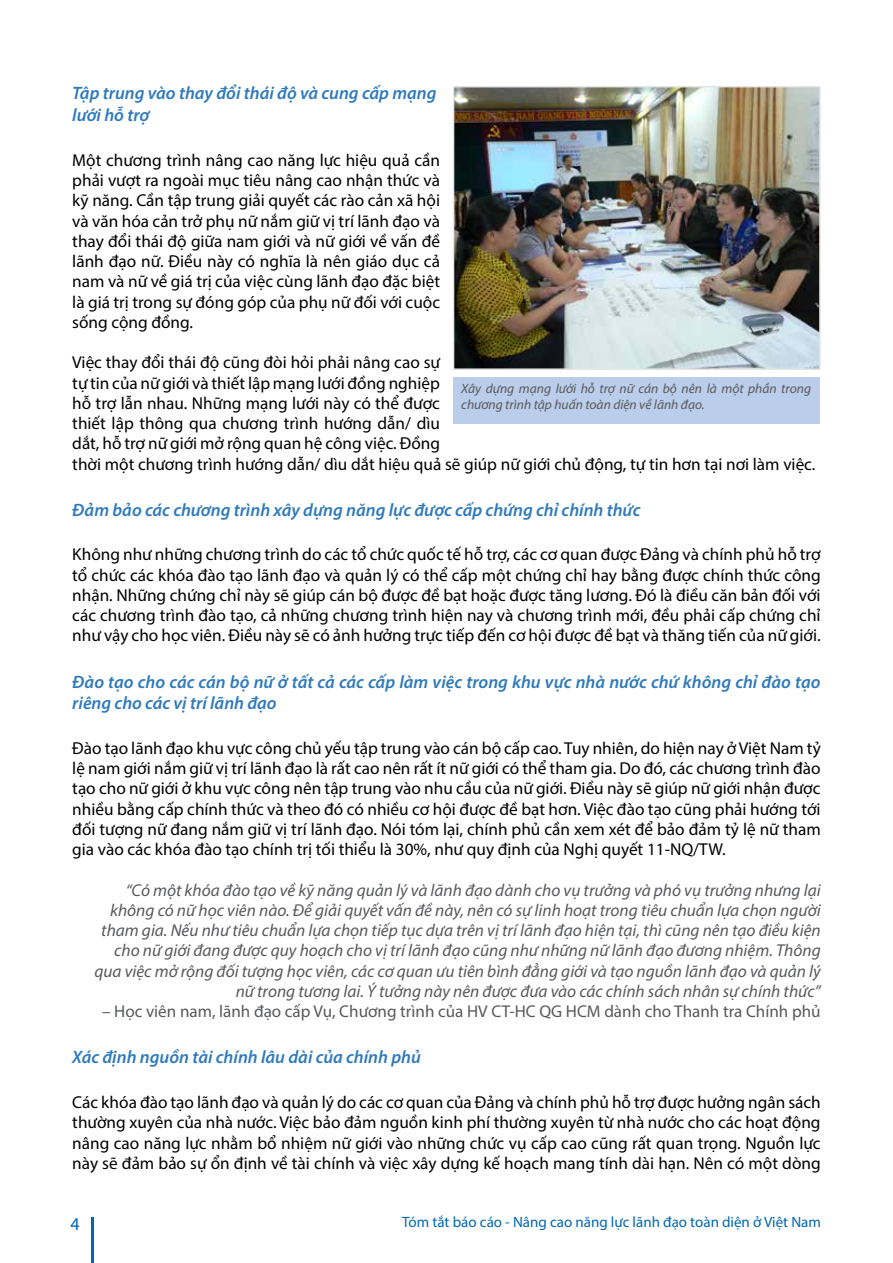
<style>
.page{position:relative;width:893px;height:1263px;background:#fff}
.page>*{position:absolute;margin:0;border:0;box-sizing:border-box;transform-origin:0 0}
.t1{font:italic 600 18px/21.6px "Myriad Pro";color:#2f7abc}
.t2{font:18px "Myriad Pro";color:#0067b1}
.t3{font:17.25px/20.2px "Myriad Pro";color:#000;text-align:justify}
.t4{font:italic 17.25px/20.2px "Myriad Pro";color:#58595b;text-align:right}
.t5{font:17.1px "Myriad Pro";color:#58595b}
.t6{font:15px "Myriad Pro";color:#0067b1}
.t7{font:italic 13.5px/16.2px "Myriad Pro";color:#58595b}
</style>
<div class="page">
<hr style="left:91px;top:1217px;width:3px;height:46px;background:#0067b1">
<img style="left:456px;top:89px;width:362px;height:278px">
<div style="left:453px;top:86px;width:368px;height:284px;border:2px solid #e6e6e6"></div>
<div style="left:453px;top:377px;width:367px;height:47px;background:#bacdea"></div>
<p class="t1" style="left:72px;top:82px;width:366px">Tập trung vào thay đổi thái độ và cung cấp mạng lưới hỗ trợ</p>
<p class="t3" style="left:72px;top:150px;width:369px">Một chương trình nâng cao năng lực hiệu quả cần phải vượt ra ngoài mục tiêu nâng cao nhận thức và kỹ năng. Cần tập trung giải quyết các rào cản xã hội và văn hóa cản trở phụ nữ nắm giữ vị trí lãnh đạo và thay đổi thái độ giữa nam giới và nữ giới về vấn đề lãnh đạo nữ. Điều này có nghĩa là nên giáo dục cả nam và nữ về giá trị của việc cùng lãnh đạo đặc biệt là giá trị trong sự đóng góp của phụ nữ đối với cuộc sống cộng đồng.</p>
<p class="t3" style="left:72px;top:352px;width:745px;text-align:left">Việc thay đổi thái độ cũng đòi hỏi phải nâng cao sự<br>tự tin của nữ giới và thiết lập mạng lưới đồng nghiệp<br>hỗ trợ lẫn nhau. Những mạng lưới này có thể được<br>thiết lập thông qua chương trình hướng dẫn/ dìu<br>dắt, hỗ trợ nữ giới mở rộng quan hệ công việc. Đồng<br>thời một chương trình hướng dẫn/ dìu dắt hiệu quả sẽ giúp nữ giới chủ động, tự tin hơn tại nơi làm việc.</p>
<p class="t1" style="left:72px;top:498px;width:570px">Đảm bảo các chương trình xây dựng năng lực được cấp chứng chỉ chính thức</p>
<p class="t3" style="left:72px;top:544px;width:750px">Không như những chương trình do các tổ chức quốc tế hỗ trợ, các cơ quan được Đảng và chính phủ hỗ trợ tổ chức các khóa đào tạo lãnh đạo và quản lý có thể cấp một chứng chỉ hay bằng được chính thức công nhận. Những chứng chỉ này sẽ giúp cán bộ được đề bạt hoặc được tăng lương. Đó là điều căn bản đối với các chương trình đào tạo, cả những chương trình hiện nay và chương trình mới, đều phải cấp chứng chỉ như vậy cho học viên. Điều này sẽ có ảnh hưởng trực tiếp đến cơ hội được đề bạt và thăng tiến của nữ giới.</p>
<p class="t1" style="left:72px;top:670px;width:750px">Đào tạo cho các cán bộ nữ ở tất cả các cấp làm việc trong khu vực nhà nước chứ không chỉ đào tạo riêng cho các vị trí lãnh đạo</p>
<p class="t3" style="left:72px;top:738px;width:750px">Đào tạo lãnh đạo khu vực công chủ yếu tập trung vào cán bộ cấp cao. Tuy nhiên, do hiện nay ở Việt Nam tỷ lệ nam giới nắm giữ vị trí lãnh đạo là rất cao nên rất ít nữ giới có thể tham gia. Do đó, các chương trình đào tạo cho nữ giới ở khu vực công nên tập trung vào nhu cầu của nữ giới. Điều này sẽ giúp nữ giới nhận được nhiều bằng cấp chính thức và theo đó có nhiều cơ hội được đề bạt hơn. Việc đào tạo cũng phải hướng tới đối tượng nữ đang nắm giữ vị trí lãnh đạo. Nói tóm lại, chính phủ cần xem xét để bảo đảm tỷ lệ nữ tham gia vào các khóa đào tạo chính trị tối thiểu là 30%, như quy định của Nghị quyết 11-NQ/TW.</p>
<p class="t4" style="left:95px;top:879px;width:728px">“Có một khóa đào tạo về kỹ năng quản lý và lãnh đạo dành cho vụ trưởng và phó vụ trưởng nhưng lại không có nữ học viên nào. Để giải quyết vấn đề này, nên có sự linh hoạt trong tiêu chuẩn lựa chọn người tham gia. Nếu như tiêu chuẩn lựa chọn tiếp tục dựa trên vị trí lãnh đạo hiện tại, thì cũng nên tạo điều kiện cho nữ giới đang được quy hoạch cho vị trí lãnh đạo cũng như những nữ lãnh đạo đương nhiệm. Thông qua việc mở rộng đối tượng học viên, các cơ quan ưu tiên bình đẳng giới và tạo nguồn lãnh đạo và quản lý nữ trong tương lai. Ý tưởng này nên được đưa vào các chính sách nhân sự chính thức”</p>
<p class="t5" style="left:102px;top:1001px;width:720px">– Học viên nam, lãnh đạo cấp Vụ, Chương trình của HV CT-HC QG HCM dành cho Thanh tra Chính phủ</p>
<p class="t1" style="left:72px;top:1046px;width:350px">Xác định nguồn tài chính lâu dài của chính phủ</p>
<p class="t3" style="left:72px;top:1092px;width:750px">Các khóa đào tạo lãnh đạo và quản lý do các cơ quan của Đảng và chính phủ hỗ trợ được hưởng ngân sách thường xuyên của nhà nước. Việc bảo đảm nguồn kinh phí thường xuyên từ nhà nước cho các hoạt động nâng cao năng lực nhằm bổ nhiệm nữ giới vào những chức vụ cấp cao cũng rất quan trọng. Nguồn lực này sẽ đảm bảo sự ổn định về tài chính và việc xây dựng kế hoạch mang tính dài hạn. Nên có một dòng</p>
<p class="t7" style="left:461px;top:380px;width:351px">Xây dựng mạng lưới hỗ trợ nữ cán bộ nên là một phần trong chương trình tập huấn toàn diện về lãnh đạo.</p>
<p class="t2" style="left:70px;top:1212px;width:11px">4</p>
<p class="t6" style="left:402px;top:1213px;width:420px">Tóm tắt báo cáo - Nâng cao năng lực lãnh đạo toàn diện ở Việt Nam</p>
</div>
